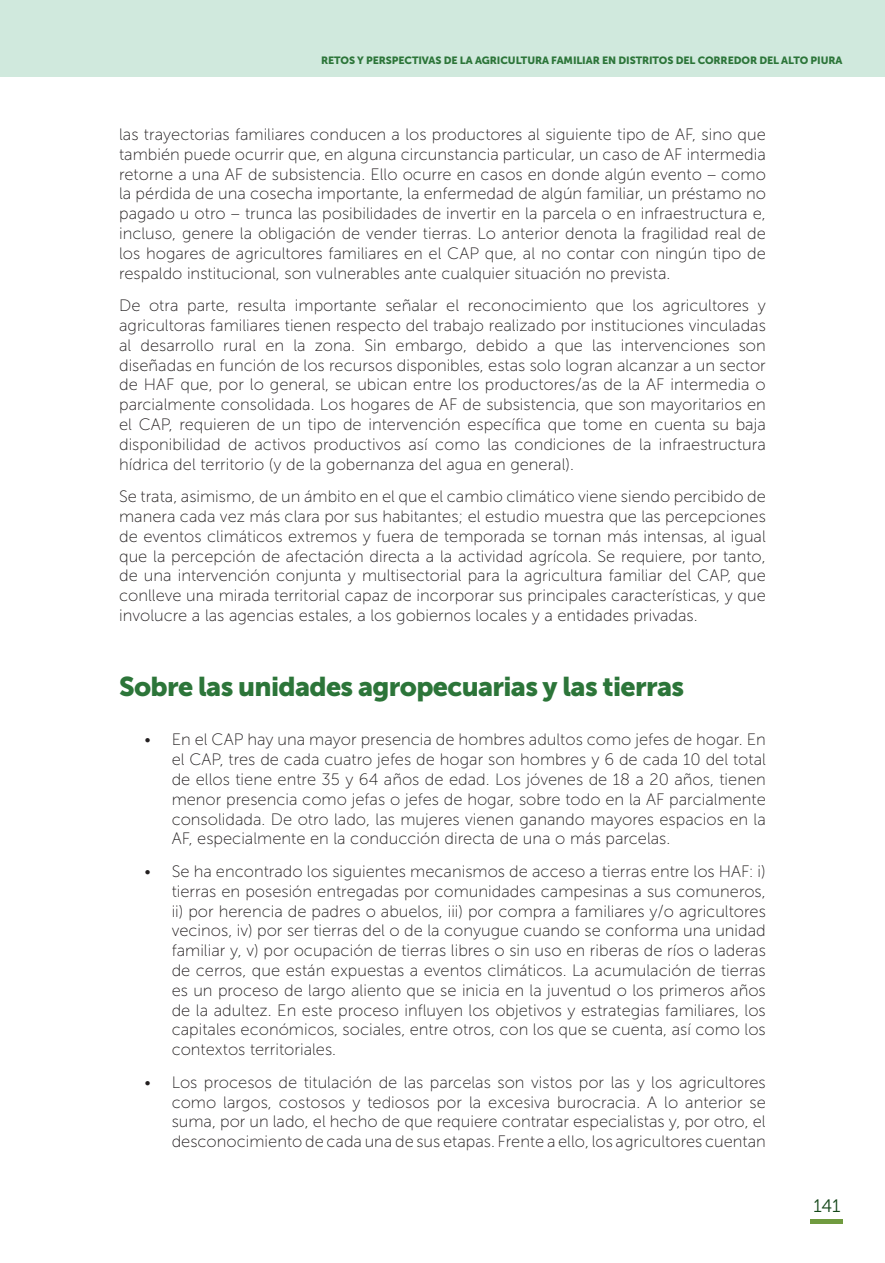
<style>
.page{position:relative;width:885px;height:1263px;background:#fff}
.page>*{position:absolute;margin:0;border:0;box-sizing:border-box;transform-origin:0 0}
.SUB_1{font:27px "Museo Sans 900";letter-spacing:-.025em;color:#2c7539}
.t1{font:18px "Museo Sans 300";color:#144719}
.CAJA_DE_TEXTO{font:16.5px/19.8px "Museo Sans 100";color:#231f20;text-align:justify}
.t2{font:10.5px "Museo Sans 900";letter-spacing:-.01em;color:#2c7539}
</style>
<div class="page">
<div style="left:0;top:0;width:884px;height:77px;background:#d0e9dd"></div>
<hr style="left:810px;top:1219px;width:32px;height:4px;background:#709b3f">
<p class="t2" style="left:321px;top:54px;width:523px">RETOS Y PERSPECTIVAS DE LA AGRICULTURA FAMILIAR EN DISTRITOS DEL CORREDOR DEL ALTO PIURA</p>
<p class="CAJA_DE_TEXTO" style="left:119px;top:125px;width:648px">las trayectorias familiares conducen a los productores al siguiente tipo de AF, sino que también puede ocurrir que, en alguna circunstancia particular, un caso de AF intermedia retorne a una AF de subsistencia. Ello ocurre en casos en donde algún evento – como la pérdida de una cosecha importante, la enfermedad de algún familiar, un préstamo no pagado u otro – trunca las posibilidades de invertir en la parcela o en infraestructura e, incluso, genere la obligación de vender tierras. Lo anterior denota la fragilidad real de los hogares de agricultores familiares en el CAP que, al no contar con ningún tipo de respaldo institucional, son vulnerables ante cualquier situación no prevista.</p>
<p class="CAJA_DE_TEXTO" style="left:119px;top:296px;width:648px">De otra parte, resulta importante señalar el reconocimiento que los agricultores y agricultoras familiares tienen respecto del trabajo realizado por instituciones vinculadas al desarrollo rural en la zona. Sin embargo, debido a que las intervenciones son diseñadas en función de los recursos disponibles, estas solo logran alcanzar a un sector de HAF que, por lo general, se ubican entre los productores/as de la AF intermedia o parcialmente consolidada. Los hogares de AF de subsistencia, que son mayoritarios en el CAP, requieren de un tipo de intervención específica que tome en cuenta su baja disponibilidad de activos productivos así como las condiciones de la infraestructura hídrica del territorio (y de la gobernanza del agua en general).</p>
<p class="CAJA_DE_TEXTO" style="left:119px;top:487px;width:648px">Se trata, asimismo, de un ámbito en el que el cambio climático viene siendo percibido de manera cada vez más clara por sus habitantes; el estudio muestra que las percepciones de eventos climáticos extremos y fuera de temporada se tornan más intensas, al igual que la percepción de afectación directa a la actividad agrícola. Se requiere, por tanto, de una intervención conjunta y multisectorial para la agricultura familiar del CAP, que conlleve una mirada territorial capaz de incorporar sus principales características, y que involucre a las agencias estales, a los gobiernos locales y a entidades privadas.</p>
<p class="SUB_1" style="left:119px;top:671px;width:566px">Sobre las unidades agropecuarias y las tierras</p>
<p class="CAJA_DE_TEXTO" style="left:172px;top:730px;width:595px;text-indent:-27px">• En el CAP hay una mayor presencia de hombres adultos como jefes de hogar. En el CAP, tres de cada cuatro jefes de hogar son hombres y 6 de cada 10 del total de ellos tiene entre 35 y 64 años de edad. Los jóvenes de 18 a 20 años, tienen menor presencia como jefas o jefes de hogar, sobre todo en la AF parcialmente consolidada. De otro lado, las mujeres vienen ganando mayores espacios en la AF, especialmente en la conducción directa de una o más parcelas.</p>
<p class="CAJA_DE_TEXTO" style="left:172px;top:862px;width:595px;text-indent:-27px">• Se ha encontrado los siguientes mecanismos de acceso a tierras entre los HAF: i) tierras en posesión entregadas por comunidades campesinas a sus comuneros, ii) por herencia de padres o abuelos, iii) por compra a familiares y/o agricultores vecinos, iv) por ser tierras del o de la conyugue cuando se conforma una unidad familiar y, v) por ocupación de tierras libres o sin uso en riberas de ríos o laderas de cerros, que están expuestas a eventos climáticos. La acumulación de tierras es un proceso de largo aliento que se inicia en la juventud o los primeros años de la adultez. En este proceso influyen los objetivos y estrategias familiares, los capitales económicos, sociales, entre otros, con los que se cuenta, así como los contextos territoriales.</p>
<p class="CAJA_DE_TEXTO" style="left:172px;top:1072px;width:595px;text-indent:-27px">• Los procesos de titulación de las parcelas son vistos por las y los agricultores como largos, costosos y tediosos por la excesiva burocracia. A lo anterior se suma, por un lado, el hecho de que requiere contratar especialistas y, por otro, el desconocimiento de cada una de sus etapas. Frente a ello, los agricultores cuentan</p>
<p class="t1" style="left:813px;top:1196px;width:28px">141</p>
</div>
